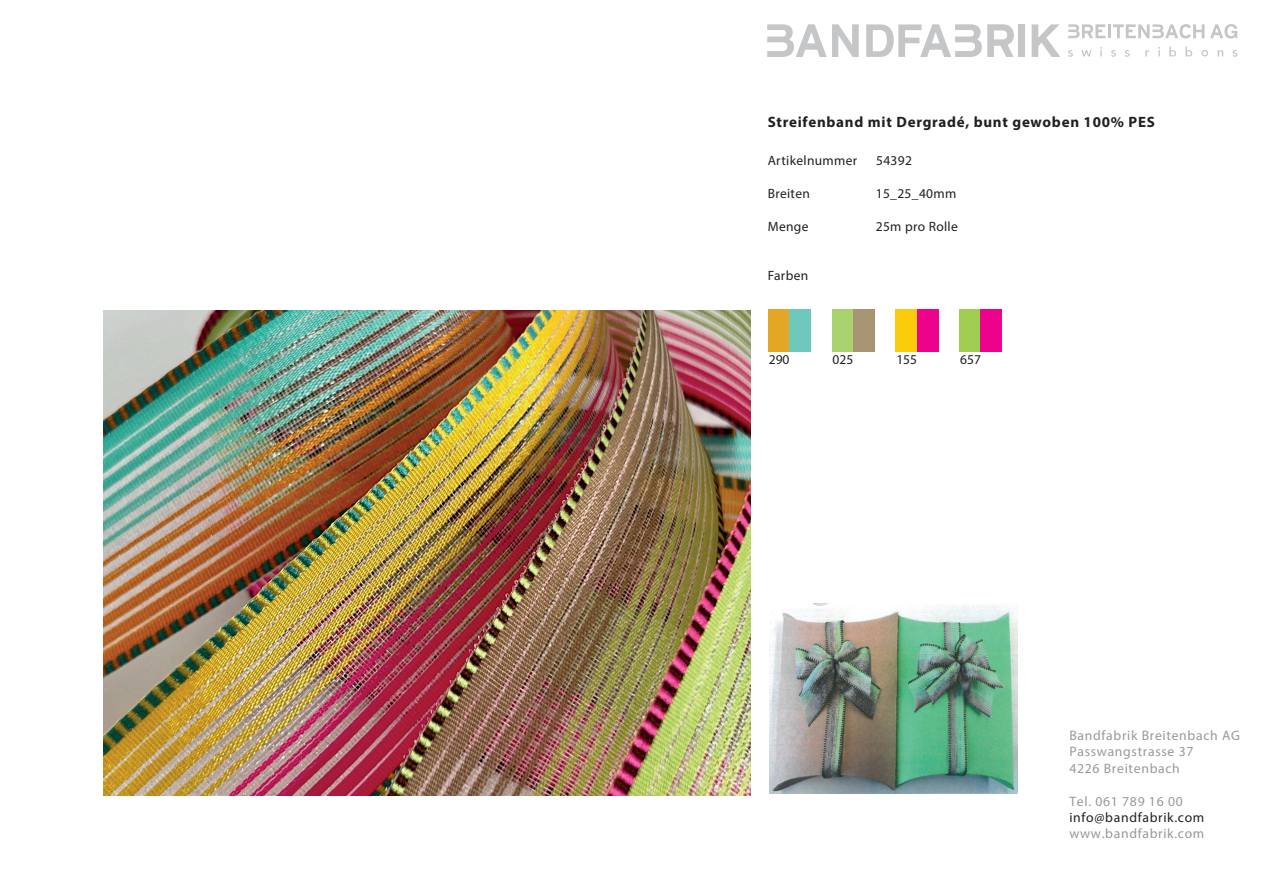
<style>
.page{position:relative;width:1263px;height:893px;background:#fff}
.page>*{position:absolute;margin:0;border:0;box-sizing:border-box;transform-origin:0 0}
.t1{font:700 15px "Myriad Pro";letter-spacing:.05em;color:#231f20}
.t2{font:13.65px/16.5px "Myriad Pro";letter-spacing:.05em;color:#97999c}
.t3{font:13.65px "Myriad Pro";letter-spacing:.05em;color:#231f20}
.t4{font:13.5px "Myriad Pro";letter-spacing:.025em;color:#231f20}
</style>
<div class="page">
<img style="left:770px;top:603px;width:248px;height:191px">
<img style="left:104px;top:311px;width:646px;height:484px">
<div style="left:768px;top:309px;width:21px;height:43px;background:#e4a625"></div>
<div style="left:789px;top:309px;width:22px;height:43px;background:#6ec8bb"></div>
<div style="left:832px;top:309px;width:21px;height:43px;background:#a9d26f"></div>
<div style="left:853px;top:309px;width:21px;height:43px;background:#a69473"></div>
<div style="left:896px;top:309px;width:21px;height:43px;background:#facb0b"></div>
<div style="left:917px;top:309px;width:21px;height:43px;background:#ed028c"></div>
<div style="left:959px;top:309px;width:22px;height:43px;background:#9ecd51"></div>
<div style="left:981px;top:309px;width:21px;height:43px;background:#ed028c"></div>
<div style="left:1018px;top:24px;width:7px;height:33px;background:#c5c6c8"></div>
<svg style="left:767px;top:24px;width:92px;height:33px"></svg>
<svg style="left:866px;top:24px;width:148px;height:33px"></svg>
<svg style="left:1032px;top:24px;width:28px;height:33px"></svg>
<svg style="left:1068px;top:46px;width:170px;height:11px"></svg>
<hr style="left:1108px;top:24px;width:3px;height:14px;background:#c5c6c8">
<svg style="left:1113px;top:24px;width:91px;height:15px"></svg>
<svg style="left:1068px;top:24px;width:37px;height:14px"></svg>
<svg style="left:1210px;top:24px;width:27px;height:15px"></svg>
<p class="t1" style="left:768px;top:112px;width:389px">Streifenband mit Dergradé, bunt gewoben 100% PES</p>
<p class="t4" style="left:768px;top:152px;width:91px">Artikelnummer</p>
<p class="t4" style="left:876px;top:152px;width:37px">54392</p>
<p class="t4" style="left:768px;top:185px;width:44px">Breiten</p>
<p class="t4" style="left:876px;top:185px;width:82px">15_25_40mm</p>
<p class="t4" style="left:768px;top:218px;width:42px">Menge</p>
<p class="t4" style="left:876px;top:218px;width:84px">25m pro Rolle</p>
<p class="t4" style="left:768px;top:267px;width:42px">Farben</p>
<p class="t4" style="left:769px;top:352px;width:22px">290</p>
<p class="t4" style="left:832px;top:352px;width:22px">025</p>
<p class="t4" style="left:896px;top:352px;width:22px">155</p>
<p class="t4" style="left:960px;top:352px;width:22px">657</p>
<p class="t2" style="left:1069px;top:727px;width:172px">Bandfabrik Breitenbach AG<br>Passwangstrasse 37<br>4226 Breitenbach</p>
<p class="t2" style="left:1069px;top:792px;width:115px">Tel. 061 789 16 00</p>
<p class="t3" style="left:1069px;top:809px;width:136px">info@bandfabrik.com</p>
<p class="t2" style="left:1069px;top:825px;width:136px">www.bandfabrik.com</p>
</div>
